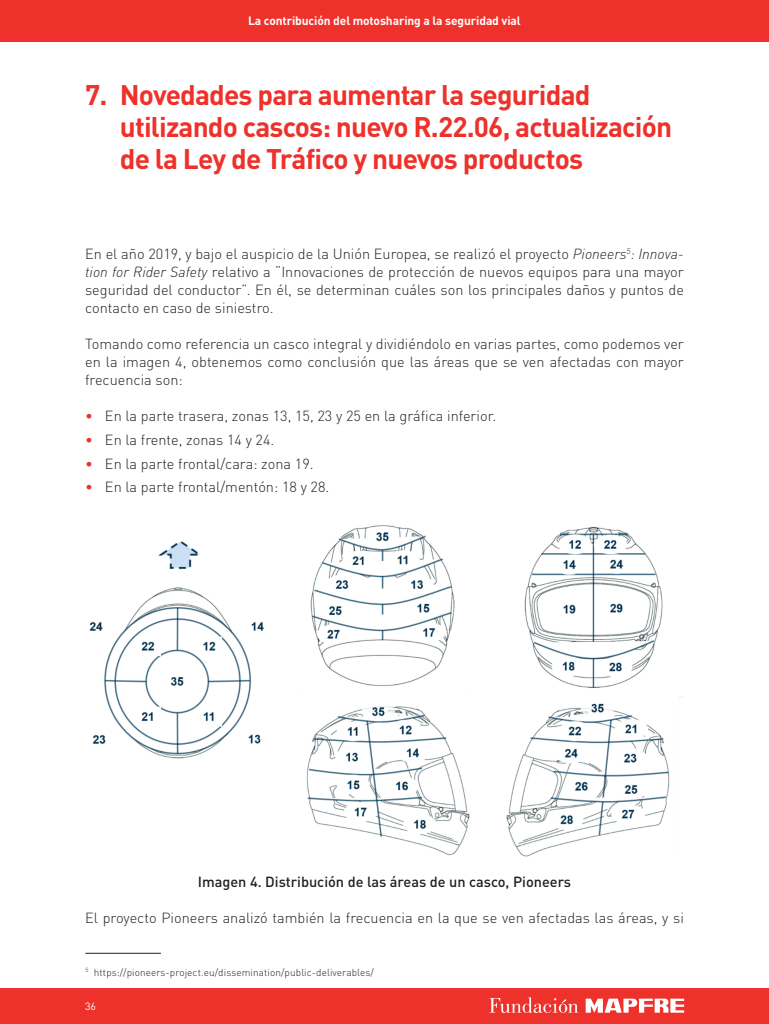
<style>
.page{position:relative;width:769px;height:1024px;background:#fff}
.page>*{position:absolute;margin:0;border:0;box-sizing:border-box;transform-origin:0 0}
.t1{font:700 28px/32px "DIN Pro";letter-spacing:-.03em;color:#ee312a}
.t2{font:300 14.5px/18px "DIN Pro";color:#231f20;text-align:justify}
.t3{font:500 14.5px "DIN Pro";color:#231f20}
.t4{font:700 12px "DIN Pro";letter-spacing:-.01em;color:#fff}
.t5{font:10.5px "DIN Pro";color:#fff}
.t6{font:300 10px "DIN Pro";letter-spacing:.01em;color:#231f20}
.s1{font-style:italic}
.s2{color:#ee312a}
</style>
<div class="page">
<div style="left:0;top:988px;width:768px;height:35px;background:#ee312a"></div>
<svg style="left:585px;top:998px;width:98px;height:14px"></svg>
<svg style="left:489px;top:997px;width:88px;height:15px"></svg>
<div style="left:0;top:0;width:768px;height:41px;background:#ee312a"></div>
<hr style="left:768px;top:0;width:1px;height:41px;background:#ee312a">
<img style="left:89px;top:525px;width:594px;height:332px">
<hr style="left:85px;top:952px;width:76px;height:1px;background:#231f20">
<p class="t4" style="left:248px;top:10px;width:274px">La contribución del motosharing a la seguridad vial</p>
<h1 class="t1" style="left:120px;top:76px;width:553px;text-indent:-35px">7. Novedades para aumentar la seguridad utilizando cascos: nuevo R.22.06, actualización de la Ley de Tráfico y nuevos productos</h1>
<p class="t2" style="left:85px;top:243px;width:600px">En el año 2019, y bajo el auspicio de la Unión Europea, se realizó el proyecto <span class="s1">Pioneers</span><sup>5</sup><span class="s1">: Innova&shy;tion for Rider Safety</span> relativo a “Innovaciones de protección de nuevos equipos para una mayor seguridad del conductor”. En él, se determinan cuáles son los principales daños y puntos de contacto en caso de siniestro.</p>
<p class="t2" style="left:85px;top:333px;width:600px">Tomando como referencia un casco integral y dividiéndolo en varias partes, como podemos ver en la imagen 4, obtenemos como conclusión que las áreas que se ven afectadas con mayor frecuencia son:</p>
<p class="t2" style="left:85px;top:405px;width:412px"><span class="s2">•</span> En la parte trasera, zonas 13, 15, 23 y 25 en la gráfica inferior.</p>
<p class="t2" style="left:85px;top:429px;width:191px"><span class="s2">•</span> En la frente, zonas 14 y 24.</p>
<p class="t2" style="left:85px;top:453px;width:230px"><span class="s2">•</span> En la parte frontal/cara: zona 19.</p>
<p class="t2" style="left:85px;top:476px;width:245px"><span class="s2">•</span> En la parte frontal/mentón: 18 y 28.</p>
<p class="t3" style="left:198px;top:870px;width:375px">Imagen 4. Distribución de las áreas de un casco, Pioneers</p>
<p class="t2" style="left:85px;top:907px;width:600px">El proyecto Pioneers analizó también la frecuencia en la que se ven afectadas las áreas, y si</p>
<p class="t6" style="left:85px;top:964px;width:290px"><sup>5</sup> https://pioneers-project.eu/dissemination/public-deliverables/</p>
<p class="t5" style="left:85px;top:997px;width:12px">36</p>
</div>
